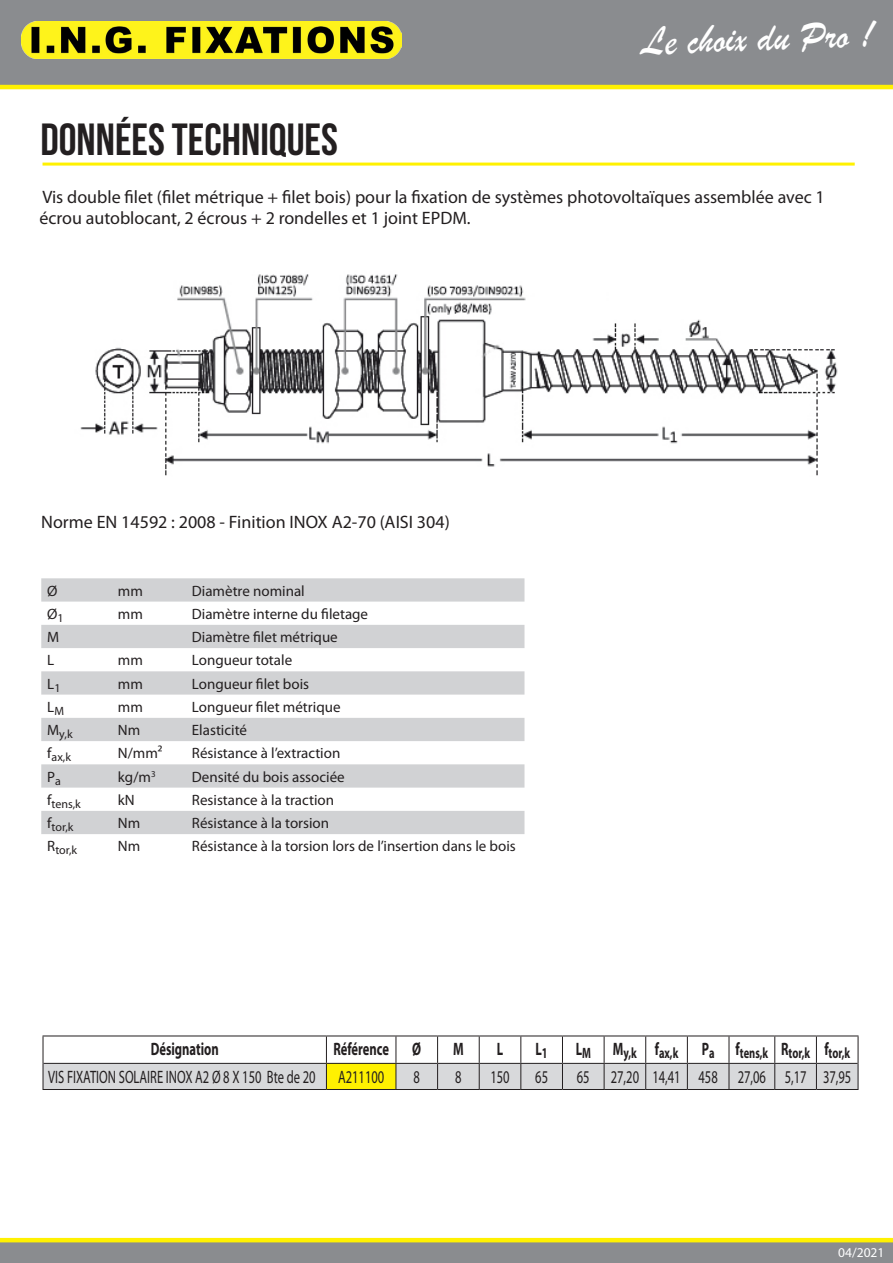
<style>
.page{position:relative;width:893px;height:1263px;background:#fff}
.page>*{position:absolute;margin:0;border:0;box-sizing:border-box;transform-origin:0 0}
.t1{font:45px "Bebas Neue";color:#231f20}
.t2{font:41.55px "Brush Script";color:#fff;scale:.95 1}
.t3{font:18px/21.6px "Myriad Pro";color:#231f20}
.t4{font:18px "Myriad Pro";color:#231f20;scale:.7 1}
.t5{font:700 18px "Myriad Pro";color:#231f20;scale:.7 1}
.t6{font:15px "Myriad Pro";color:#231f20}
.t7{font:700 15px "Myriad Pro";color:#231f20;scale:.7 1}
.t8{font:13.5px "Myriad Pro";color:#fff}
.t9{font:12px "Myriad Pro";color:#231f20}
</style>
<div class="page">
<svg style="left:0;top:0;width:893px;height:89px;background:#919286"></svg>
<img style="left:21px;top:21px;width:381px;height:37px">
<svg style="left:0;top:1238px;width:893px;height:25px;background:#9e9d75"></svg>
<img style="left:80px;top:274px;width:758px;height:202px">
<svg style="left:41px;top:578px;width:483px;height:256px;fill:#d1d2d4"></svg>
<hr style="left:43px;top:1035px;width:283px;height:1px;background:#231f20">
<hr style="left:326px;top:1035px;width:70px;height:1px;background:#231f20">
<hr style="left:396px;top:1035px;width:42px;height:1px;background:#231f20">
<hr style="left:438px;top:1035px;width:41px;height:1px;background:#231f20">
<hr style="left:479px;top:1035px;width:42px;height:1px;background:#231f20">
<hr style="left:521px;top:1035px;width:41px;height:1px;background:#231f20">
<hr style="left:562px;top:1035px;width:42px;height:1px;background:#231f20">
<hr style="left:604px;top:1035px;width:42px;height:1px;background:#231f20">
<hr style="left:646px;top:1035px;width:41px;height:1px;background:#231f20">
<hr style="left:687px;top:1035px;width:42px;height:1px;background:#231f20">
<hr style="left:729px;top:1035px;width:46px;height:1px;background:#231f20">
<hr style="left:775px;top:1035px;width:41px;height:1px;background:#231f20">
<hr style="left:816px;top:1035px;width:42px;height:1px;background:#231f20">
<hr style="left:43px;top:1089px;width:283px;height:1px;background:#231f20">
<hr style="left:326px;top:1089px;width:70px;height:1px;background:#231f20">
<hr style="left:396px;top:1089px;width:42px;height:1px;background:#231f20">
<hr style="left:438px;top:1089px;width:41px;height:1px;background:#231f20">
<hr style="left:479px;top:1089px;width:42px;height:1px;background:#231f20">
<hr style="left:521px;top:1089px;width:41px;height:1px;background:#231f20">
<hr style="left:562px;top:1089px;width:42px;height:1px;background:#231f20">
<hr style="left:604px;top:1089px;width:42px;height:1px;background:#231f20">
<hr style="left:646px;top:1089px;width:41px;height:1px;background:#231f20">
<hr style="left:687px;top:1089px;width:42px;height:1px;background:#231f20">
<hr style="left:729px;top:1089px;width:46px;height:1px;background:#231f20">
<hr style="left:775px;top:1089px;width:41px;height:1px;background:#231f20">
<hr style="left:816px;top:1089px;width:42px;height:1px;background:#231f20">
<svg style="left:43px;top:1036px;width:815px;height:53px"></svg>
<hr style="left:43px;top:163px;width:812px;height:3px;background:#fff101">
<p class="t1" style="left:40px;top:115px;width:299px">DONNÉES TECHNIQUES</p>
<p class="t2" style="left:641px;top:16px;width:246px;rotate:-2deg">Le choix du Pro !</p>
<p class="t3" style="left:39px;top:186px;width:787px">Vis double filet (filet métrique + filet bois) pour la fixation de systèmes photovoltaïques assemblée avec 1 écrou autoblocant, 2 écrous + 2 rondelles et 1 joint EPDM.</p>
<p class="t3" style="left:41px;top:511px;width:410px">Norme EN 14592 : 2008 - Finition INOX A2-70 (AISI 304)</p>
<p class="t6" style="left:47px;top:581px;width:12px">Ø</p>
<p class="t6" style="left:118px;top:581px;width:27px">mm</p>
<p class="t6" style="left:192px;top:581px;width:114px">Diamètre nominal</p>
<p class="t6" style="left:47px;top:604px;width:18px">Ø<sub>1</sub></p>
<p class="t6" style="left:118px;top:604px;width:27px">mm</p>
<p class="t6" style="left:192px;top:604px;width:178px">Diamètre interne du filetage</p>
<p class="t6" style="left:47px;top:628px;width:14px">M</p>
<p class="t6" style="left:192px;top:628px;width:147px">Diamètre filet métrique</p>
<p class="t6" style="left:47px;top:651px;width:9px">L</p>
<p class="t6" style="left:118px;top:651px;width:27px">mm</p>
<p class="t6" style="left:192px;top:651px;width:102px">Longueur totale</p>
<p class="t6" style="left:47px;top:674px;width:15px">L<sub>1</sub></p>
<p class="t6" style="left:118px;top:674px;width:27px">mm</p>
<p class="t6" style="left:192px;top:674px;width:119px">Longueur filet bois</p>
<p class="t6" style="left:47px;top:697px;width:18px">L<sub>M</sub></p>
<p class="t6" style="left:118px;top:697px;width:27px">mm</p>
<p class="t6" style="left:192px;top:697px;width:150px">Longueur filet métrique</p>
<p class="t9" style="left:47px;top:727px;width:27px"><sup>M</sup>y,k</p>
<p class="t6" style="left:118px;top:721px;width:24px">Nm</p>
<p class="t6" style="left:192px;top:721px;width:57px">Elasticité</p>
<p class="t9" style="left:47px;top:750px;width:25px"><sup>f</sup>ax,k</p>
<p class="t6" style="left:118px;top:744px;width:46px">N/mm²</p>
<p class="t6" style="left:192px;top:744px;width:150px">Résistance à l’extraction</p>
<p class="t6" style="left:47px;top:767px;width:15px">P<sub>a</sub></p>
<p class="t6" style="left:118px;top:767px;width:39px">kg/m<sup>3</sup></p>
<p class="t6" style="left:192px;top:767px;width:154px">Densité du bois associée</p>
<p class="t9" style="left:47px;top:796px;width:35px"><sup>f</sup>tens,k</p>
<p class="t6" style="left:118px;top:790px;width:18px">kN</p>
<p class="t6" style="left:192px;top:790px;width:144px">Resistance à la traction</p>
<p class="t9" style="left:47px;top:820px;width:28px"><sup>f</sup>tor,k</p>
<p class="t6" style="left:118px;top:814px;width:24px">Nm</p>
<p class="t6" style="left:192px;top:814px;width:139px">Résistance à la torsion</p>
<p class="t9" style="left:47px;top:843px;width:31px"><sup>R</sup>tor,k</p>
<p class="t6" style="left:118px;top:837px;width:24px">Nm</p>
<p class="t6" style="left:192px;top:837px;width:325px">Résistance à la torsion lors de l’insertion dans le bois</p>
<p class="t5" style="left:151px;top:1037px;width:99px">Désignation</p>
<p class="t5" style="left:333px;top:1037px;width:81px">Référence</p>
<p class="t5" style="left:412px;top:1037px;width:14px">Ø</p>
<p class="t5" style="left:453px;top:1037px;width:17px">M</p>
<p class="t5" style="left:497px;top:1037px;width:11px">L</p>
<p class="t5" style="left:536px;top:1037px;width:19px">L<sub>1</sub></p>
<p class="t5" style="left:576px;top:1037px;width:23px">L<sub>M</sub></p>
<p class="t7" style="left:613px;top:1043px;width:36px"><sup>M</sup>y,k</p>
<p class="t7" style="left:655px;top:1043px;width:35px"><sup>f</sup>ax,k</p>
<p class="t5" style="left:702px;top:1037px;width:20px">P<sub>a</sub></p>
<p class="t7" style="left:736px;top:1043px;width:48px"><sup>f</sup>tens,k</p>
<p class="t7" style="left:781px;top:1043px;width:43px"><sup>R</sup>tor,k</p>
<p class="t7" style="left:824px;top:1043px;width:38px"><sup>f</sup>tor,k</p>
<p class="t4" style="left:48px;top:1065px;width:383px">VIS FIXATION SOLAIRE INOX A2 Ø 8 X 150 Bte de 20</p>
<p class="t4" style="left:338px;top:1065px;width:68px">A211100</p>
<p class="t4" style="left:414px;top:1065px;width:11px">8</p>
<p class="t4" style="left:455px;top:1065px;width:11px">8</p>
<p class="t4" style="left:490px;top:1065px;width:29px">150</p>
<p class="t4" style="left:535px;top:1065px;width:20px">65</p>
<p class="t4" style="left:577px;top:1065px;width:20px">65</p>
<p class="t4" style="left:611px;top:1065px;width:42px">27,20</p>
<p class="t4" style="left:652px;top:1065px;width:42px">14,41</p>
<p class="t4" style="left:698px;top:1065px;width:29px">458</p>
<p class="t4" style="left:738px;top:1065px;width:42px">27,06</p>
<p class="t4" style="left:785px;top:1065px;width:33px">5,17</p>
<p class="t4" style="left:823px;top:1065px;width:42px">37,95</p>
<p class="t8" style="left:838px;top:1244px;width:48px">04/2021</p>
</div>
